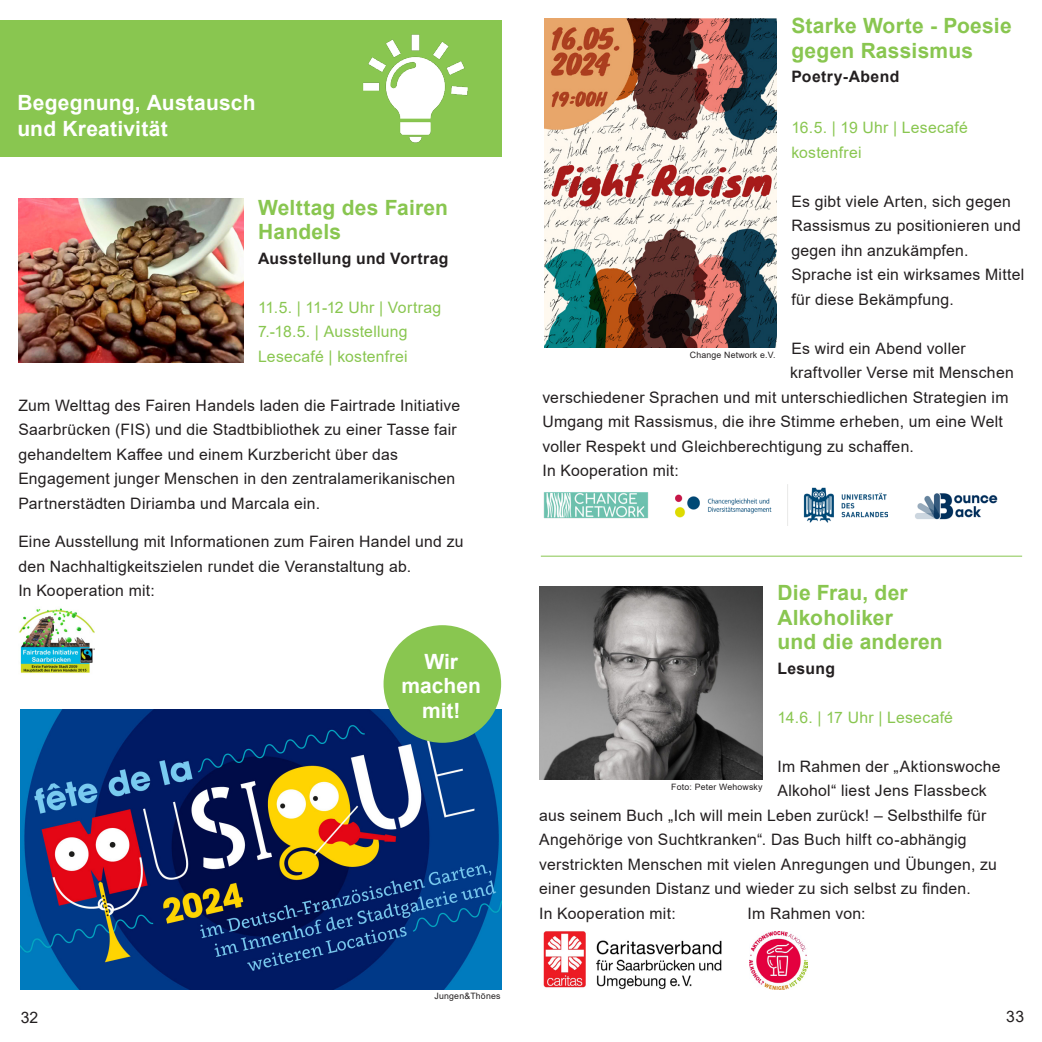
<style>
.page{position:relative;width:1042px;height:1042px;background:#fff}
.page>*{position:absolute;margin:0;border:0;box-sizing:border-box;transform-origin:0 0}
.Bildunterschrift_linksbündig{font:700 21px/24.5px "Arial";letter-spacing:.01em;color:#89c650}
.Bildunterschrift_linksbündig-2{font:700 21px/26.2px "Arial";letter-spacing:.01em;color:#fff}
.Störer_Arial_Regular_15{font:700 21px/24.5px "Arial";color:#fff;text-align:center}
.Bildunterschrift_linksbündig-3{font:15.75px/24.5px "Arial";letter-spacing:.015em;color:#231f20}
.Bildunterschrift_linksbündig-4{font:15.75px/24.5px "Arial";letter-spacing:.015em;color:#89c650}
.Bildunterschrift_linksbündig-5{font:700 15.75px "Arial";letter-spacing:.02em;color:#231f20}
.Bildunterschrift_linksbündig-6{font:8.75px "Arial";letter-spacing:.02em;color:#231f20}
</style>
<div class="page">
<div style="left:0;top:20px;width:501px;height:136px;background:#89c650"></div>
<img style="left:18px;top:198px;width:225px;height:164px">
<img style="left:19px;top:608px;width:75px;height:65px">
<img style="left:20px;top:709px;width:481px;height:281px">
<div style="left:383px;top:625px;width:118px;height:118px;background:#89c650;border-radius:50%"></div>
<img style="left:539px;top:586px;width:223px;height:193px">
<img style="left:543px;top:931px;width:179px;height:59px">
<img style="left:749px;top:931px;width:58px;height:58px">
<img style="left:544px;top:19px;width:232px;height:328px">
<img style="left:915px;top:493px;width:83px;height:27px">
<img style="left:544px;top:492px;width:105px;height:27px">
<img style="left:675px;top:485px;width:212px;height:40px">
<hr style="left:541px;top:556px;width:481px;height:1px;background:#89c650">
<p class="Bildunterschrift_linksbündig-2" style="left:17px;top:90px;width:240px">Begegnung, Austausch und Kreativität</p>
<p class="Bildunterschrift_linksbündig" style="left:258px;top:195px;width:192px">Welttag des Fairen<br>Handels</p>
<p class="Bildunterschrift_linksbündig-5" style="left:258px;top:247px;width:192px">Ausstellung und Vortrag</p>
<p class="Bildunterschrift_linksbündig-4" style="left:258px;top:295px;width:185px">11.5. | 11-12 Uhr | Vortrag<br>7.-18.5. | Ausstellung</p>
<p class="Bildunterschrift_linksbündig-4" style="left:258px;top:344px;width:151px">Lesecafé | kostenfrei</p>
<p class="Bildunterschrift_linksbündig-3" style="left:18px;top:393px;width:443px">Zum Welttag des Fairen Handels laden die Fairtrade Initiative Saarbrücken (FIS) und die Stadtbibliothek zu einer Tasse fair gehandeltem Kaffee und einem Kurzbericht über das Engagement junger Menschen in den zentralamerikanischen Partnerstädten Diriamba und Marcala ein.</p>
<p class="Bildunterschrift_linksbündig-3" style="left:18px;top:529px;width:447px">Eine Ausstellung mit Informationen zum Fairen Handel und zu den Nachhaltigkeitszielen rundet die Veranstaltung ab.</p>
<p class="Bildunterschrift_linksbündig-3" style="left:18px;top:578px;width:138px">In Kooperation mit:</p>
<p class="Störer_Arial_Regular_15" style="left:402px;top:649px;width:81px">Wir machen mit!</p>
<p class="Bildunterschrift_linksbündig-6" style="left:435px;top:990px;width:67px">Jungen&amp;Thönes</p>
<p class="Bildunterschrift_linksbündig" style="left:791px;top:14px;width:222px">Starke Worte - Poesie gegen Rassismus</p>
<p class="Bildunterschrift_linksbündig-5" style="left:791px;top:66px;width:109px">Poetry-Abend</p>
<p class="Bildunterschrift_linksbündig-4" style="left:791px;top:115px;width:178px">16.5. | 19 Uhr | Lesecafé kostenfrei</p>
<p class="Bildunterschrift_linksbündig-3" style="left:791px;top:189px;width:234px">Es gibt viele Arten, sich gegen<br>Rassismus zu positionieren und gegen ihn anzukämpfen.<br>Sprache ist ein wirksames Mittel für diese Bekämpfung.</p>
<p class="Bildunterschrift_linksbündig-3" style="left:791px;top:336px;width:176px">Es wird ein Abend voller</p>
<p class="Bildunterschrift_linksbündig-3" style="left:790px;top:360px;width:225px">kraftvoller Verse mit Menschen</p>
<p class="Bildunterschrift_linksbündig-3" style="left:542px;top:385px;width:467px">verschiedener Sprachen und mit unterschiedlichen Strategien im</p>
<p class="Bildunterschrift_linksbündig-3" style="left:542px;top:409px;width:462px">Umgang mit Rassismus, die ihre Stimme erheben, um eine Welt</p>
<p class="Bildunterschrift_linksbündig-3" style="left:542px;top:434px;width:373px">voller Respekt und Gleichberechtigung zu schaffen.</p>
<p class="Bildunterschrift_linksbündig-3" style="left:542px;top:458px;width:138px">In Kooperation mit:</p>
<p class="Bildunterschrift_linksbündig-6" style="left:690px;top:348px;width:87px">Change Network e.V.</p>
<p class="Bildunterschrift_linksbündig" style="left:777px;top:581px;width:167px">Die Frau, der<br>Alkoholiker<br>und die anderen</p>
<p class="Bildunterschrift_linksbündig-5" style="left:777px;top:657px;width:59px">Lesung</p>
<p class="Bildunterschrift_linksbündig-4" style="left:777px;top:705px;width:177px">14.6. | 17 Uhr | Lesecafé</p>
<p class="Bildunterschrift_linksbündig-3" style="left:777px;top:754px;width:225px">Im Rahmen der „Aktionswoche</p>
<p class="Bildunterschrift_linksbündig-3" style="left:777px;top:778px;width:211px">Alkohol“ liest Jens Flassbeck</p>
<p class="Bildunterschrift_linksbündig-3" style="left:539px;top:803px;width:449px">aus seinem Buch „Ich will mein Leben zurück! – Selbsthilfe für</p>
<p class="Bildunterschrift_linksbündig-3" style="left:539px;top:827px;width:429px">Angehörige von Suchtkranken“. Das Buch hilft co-abhängig</p>
<p class="Bildunterschrift_linksbündig-3" style="left:539px;top:852px;width:459px">verstrickten Menschen mit vielen Anregungen und Übungen, zu</p>
<p class="Bildunterschrift_linksbündig-3" style="left:539px;top:876px;width:433px">einer gesunden Distanz und wieder zu sich selbst zu finden.</p>
<p class="Bildunterschrift_linksbündig-3" style="left:539px;top:901px;width:138px">In Kooperation mit:</p>
<p class="Bildunterschrift_linksbündig-3" style="left:747px;top:901px;width:119px">Im Rahmen von:</p>
<p class="Bildunterschrift_linksbündig-6" style="left:671px;top:781px;width:93px">Foto: Peter Wehowsky</p>
<p class="Bildunterschrift_linksbündig-3" style="left:21px;top:1005px;width:19px">32</p>
<p class="Bildunterschrift_linksbündig-3" style="left:1006px;top:1004px;width:19px">33</p>
</div>
